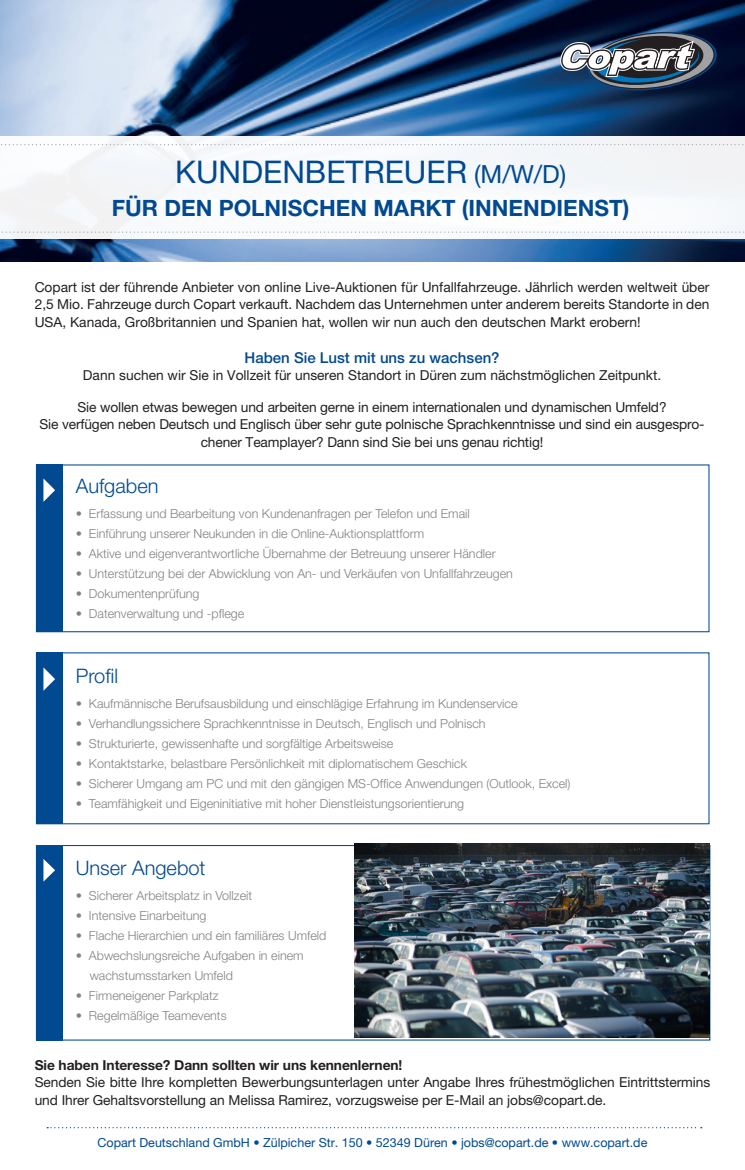
<style>
.page{position:relative;width:745px;height:1170px;background:#fff}
.page>*{position:absolute;margin:0;border:0;box-sizing:border-box;transform-origin:0 0}
.t1{font:31.25px "Helvetica Neue LT Pro";color:#014990}
.t2{font:700 22.5px "Helvetica Neue LT Pro";color:#014990}
.t3{font:300 20px "Helvetica Neue LT Pro";color:#014990}
.t4{font:500 15px "Helvetica Neue LT Pro";color:#014990}
.t5{font:13.75px/17.5px "Helvetica Neue LT Pro";letter-spacing:-.005em;color:#231f20;text-align:justify}
.t6{font:700 13.75px "Helvetica Neue LT Pro";letter-spacing:-.005em;color:#231f20}
.t7{font:300 12.5px "Helvetica Neue LT Pro";color:#808285}
.t8{font:12.5px "Helvetica Neue LT Pro";color:#014990}
.s1{font-size:25px}
</style>
<div class="page">
<img style="left:354px;top:843px;width:354px;height:194px">
<div style="left:36px;top:652px;width:27px;height:172px;background:#014990"></div>
<svg style="left:43px;top:667px;width:12px;height:23px"></svg>
<div style="left:36px;top:464px;width:673px;height:168px;background:#fff;border:1px solid #014990"></div>
<div style="left:36px;top:464px;width:27px;height:168px;background:#014990"></div>
<svg style="left:43px;top:478px;width:12px;height:24px"></svg>
<div style="left:36px;top:845px;width:27px;height:195px;background:#014990"></div>
<svg style="left:43px;top:859px;width:12px;height:22px"></svg>
<svg style="left:47px;top:1127px;width:654px;height:1px"></svg>
<img style="left:0;top:0;width:744px;height:261px">
<svg style="left:560px;top:32px;width:162px;height:58px;background:#556375"></svg>
<div style="left:0;top:136px;width:744px;height:103px;background:#f7f9fc"></div>
<svg style="left:1px;top:231px;width:744px;height:2px"></svg>
<svg style="left:1px;top:144px;width:744px;height:1px"></svg>
<p class="t1" style="left:175px;top:153px;width:392px">KUNDENBETREUER <span class="s1">(M/W/D)</span></p>
<p class="t2" style="left:112px;top:194px;width:519px">FÜR DEN POLNISCHEN MARKT (INNENDIENST)</p>
<p class="t5" style="left:35px;top:278px;width:675px">Copart ist der führende Anbieter von online Live-Auktionen für Unfallfahrzeuge. Jährlich werden weltweit über 2,5 Mio. Fahrzeuge durch Copart verkauft. Nachdem das Unternehmen unter anderem bereits Standorte in den USA, Kanada, Großbritannien und Spanien hat, wollen wir nun auch den deutschen Markt erobern!</p>
<p class="t4" style="left:244px;top:348px;width:256px">Haben Sie Lust mit uns zu wachsen?</p>
<p class="t5" style="left:83px;top:366px;width:579px">Dann suchen wir Sie in Vollzeit für unseren Standort in Düren zum nächstmöglichen Zeitpunkt.</p>
<p class="t5" style="left:77px;top:397px;width:590px">Sie wollen etwas bewegen und arbeiten gerne in einem internationalen und dynamischen Umfeld?</p>
<p class="t5" style="left:39px;top:415px;width:666px;text-align:center">Sie verfügen neben Deutsch und Englisch über sehr gute polnische Sprachkenntnisse und sind ein ausgespro&shy;chener Teamplayer? Dann sind Sie bei uns genau richtig!</p>
<p class="t3" style="left:76px;top:473px;width:84px">Aufgaben</p>
<p class="t7" style="left:76px;top:505px;width:395px">• Erfassung und Bearbeitung von Kundenanfragen per Telefon und Email</p>
<p class="t7" style="left:76px;top:525px;width:349px">• Einführung unserer Neukunden in die Online-Auktionsplattform</p>
<p class="t7" style="left:76px;top:545px;width:421px">• Aktive und eigenverantwortliche Übernahme der Betreuung unserer Händler</p>
<p class="t7" style="left:76px;top:565px;width:438px">• Unterstützung bei der Abwicklung von An- und Verkäufen von Unfallfahrzeugen</p>
<p class="t7" style="left:76px;top:585px;width:125px">• Dokumentenprüfung</p>
<p class="t7" style="left:76px;top:605px;width:170px">• Datenverwaltung und -pflege</p>
<p class="t3" style="left:76px;top:663px;width:44px">Profil</p>
<p class="t7" style="left:76px;top:695px;width:443px">• Kaufmännische Berufsausbildung und einschlägige Erfahrung im Kundenservice</p>
<p class="t7" style="left:76px;top:715px;width:411px">• Verhandlungssichere Sprachkenntnisse in Deutsch, Englisch und Polnisch</p>
<p class="t7" style="left:76px;top:735px;width:319px">• Strukturierte, gewissenhafte und sorgfältige Arbeitsweise</p>
<p class="t7" style="left:76px;top:755px;width:392px">• Kontaktstarke, belastbare Persönlichkeit mit diplomatischem Geschick</p>
<p class="t7" style="left:76px;top:775px;width:496px">• Sicherer Umgang am PC und mit den gängigen MS-Office Anwendungen (Outlook, Excel)</p>
<p class="t7" style="left:76px;top:795px;width:390px">• Teamfähigkeit und Eigeninitiative mit hoher Dienstleistungsorientierung</p>
<p class="t3" style="left:76px;top:855px;width:131px">Unser Angebot</p>
<p class="t7" style="left:76px;top:887px;width:178px">• Sicherer Arbeitsplatz in Vollzeit</p>
<p class="t7" style="left:76px;top:907px;width:132px">• Intensive Einarbeitung</p>
<p class="t7" style="left:76px;top:927px;width:252px">• Flache Hierarchien und ein familiäres Umfeld</p>
<p class="t7" style="left:76px;top:947px;width:229px">• Abwechslungsreiche Aufgaben in einem</p>
<p class="t7" style="left:90px;top:967px;width:145px">wachstumsstarken Umfeld</p>
<p class="t7" style="left:76px;top:987px;width:144px">• Firmeneigener Parkplatz</p>
<p class="t7" style="left:76px;top:1007px;width:152px">• Regelmäßige Teamevents</p>
<p class="t6" style="left:35px;top:1056px;width:369px">Sie haben Interesse? Dann sollten wir uns kennenlernen!</p>
<p class="t5" style="left:35px;top:1073px;width:676px">Senden Sie bitte Ihre kompletten Bewerbungsunterlagen unter Angabe Ihres frühestmöglichen Eintrittstermins und Ihrer Gehaltsvorstellung an Melissa Ramirez, vorzugsweise per E-Mail an jobs@copart.de.</p>
<p class="t8" style="left:97px;top:1134px;width:551px">Copart Deutschland GmbH • Zülpicher Str. 150 • 52349 Düren • jobs@copart.de • www.copart.de</p>
</div>
